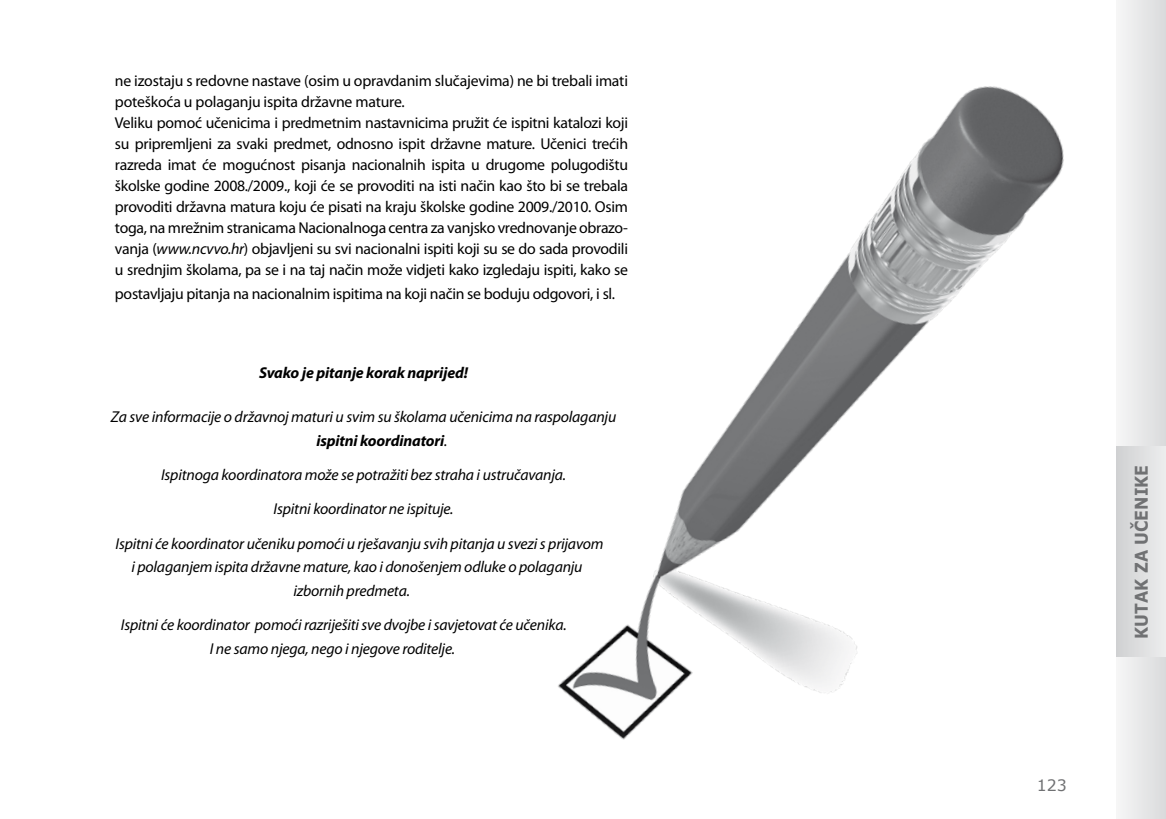
<style>
.page{position:relative;width:1166px;height:819px;background:#fff}
.page>*{position:absolute;margin:0;border:0;box-sizing:border-box;transform-origin:0 0}
.t1{font:700 17.5px "Verdana";color:#707173;scale:.9 1}
.t2{font:15.75px/21px "Myriad Pro";letter-spacing:-.02em;color:#000}
.t3{font:italic 15.75px/23.6px "Myriad Pro";letter-spacing:-.01em;color:#000}
.t4{font:italic 700 15.75px "Myriad Pro";letter-spacing:-.01em;color:#000}
.t5{font:15.75px "Verdana";color:#707173}
.s1{font-style:italic}
.s2{font-weight:700}
</style>
<div class="page">
<img style="left:558px;top:0;width:608px;height:809px">
<p class="t2" style="left:115px;top:71px;width:515px">ne izostaju s redovne nastave (osim u opravdanim slučajevima) ne bi trebali imati poteškoća u polaganju ispita državne mature.<br>Veliku pomoć učenicima i predmetnim nastavnicima pružit će ispitni katalozi koji su pripremljeni za svaki predmet, odnosno ispit državne mature. Učenici trećih razreda imat će mogućnost pisanja nacionalnih ispita u drugome polugodištu školske godine 2008./2009., koji će se provoditi na isti način kao što bi se trebala provoditi državna matura koju će pisati na kraju školske godine 2009./2010. Osim toga, na mrežnim stranicama Nacionalnoga centra za vanjsko vrednovanje obrazo&shy;vanja (<span class="s1">www.ncvvo.hr</span>) objavljeni su svi nacionalni ispiti koji su se do sada provodili u srednjim školama, pa se i na taj način može vidjeti kako izgledaju ispiti, kako se</p>
<p class="t2" style="left:115px;top:283px;width:502px">postavljaju pitanja na nacionalnim ispitima na koji način se boduju odgovori, i sl.</p>
<p class="t4" style="left:259px;top:364px;width:210px">Svako je pitanje korak naprijed!</p>
<p class="t3" style="left:316px;top:405px;width:301px;text-indent:-206px">Za sve informacije o državnoj maturi u svim su školama učenicima na raspolaganju <span class="s2">ispitni koordinatori</span>.</p>
<p class="t3" style="left:116px;top:458px;width:489px;line-height:34.1px;text-align:center">Ispitnoga koordinatora može se potražiti bez straha i ustručavanja.<br>Ispitni koordinator ne ispituje.<br>Ispitni će koordinator učeniku pomoći u rješavanju svih pitanja u svezi s prijavom</p>
<p class="t3" style="left:293px;top:555px;width:291px;text-indent:-162px">i polaganjem ispita državne mature, kao i donošenjem odluke o polaganju izbornih predmeta.</p>
<p class="t3" style="left:210px;top:613px;width:358px;text-indent:-89px">Ispitni će koordinator pomoći razriješiti sve dvojbe i savjetovat će učenika.<br>I ne samo njega, nego i njegove roditelje.</p>
<p class="t5" style="left:1036px;top:775px;width:32px">123</p>
<p class="t1" style="left:1130px;top:638px;width:195px;rotate:-90deg">kutak za učenike</p>
</div>
